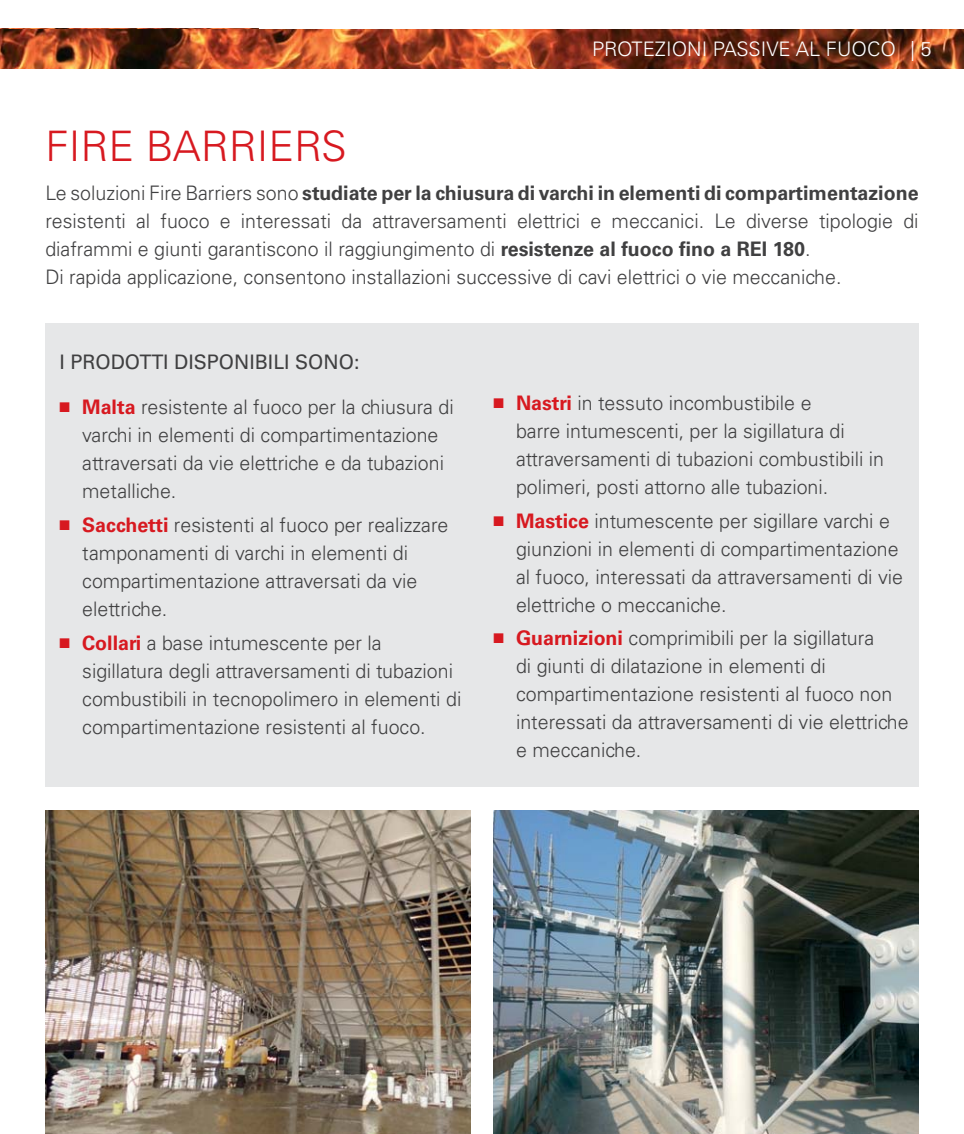
<style>
.page{position:relative;width:964px;height:1134px;background:#fff}
.page>*{position:absolute;margin:0;border:0;box-sizing:border-box;transform-origin:0 0}
.t1{font:300 42px "Univers";color:#d71920}
.t2{font:300 20px/28px "Univers";color:#404041}
.t3{font:300 20px "Univers";color:#fff}
.t4{font:20px "Univers";color:#404041}
.s1{font-weight:700}
.s2{color:#d71920}
.s3{font-weight:700;color:#d71920}
</style>
<div class="page">
<img style="left:0;top:28px;width:259px;height:2px">
<img style="left:0;top:30px;width:964px;height:38px">
<div style="left:45px;top:323px;width:873px;height:463px;background:#e6e7e8"></div>
<img style="left:45px;top:811px;width:426px;height:323px">
<img style="left:493px;top:811px;width:425px;height:323px">
<h1 class="t1" style="left:45px;top:131px;width:303px">FIRE BARRIERS</h1>
<p class="t3" style="left:592px;top:41px;width:341px">PROTEZIONI PASSIVE AL FUOCO | 5</p>
<p class="t2" style="left:45px;top:180px;width:875px">Le soluzioni Fire Barriers sono <span class="s1">studiate per la chiusura di varchi in elementi di compartimentazione </span>resistenti al fuoco e interessati da attraversamenti elettrici e meccanici. Le diverse tipologie di diaframmi e giunti garantiscono il raggiungimento di <span class="s1">resistenze al fuoco fino a REI 180</span>.<br>Di rapida applicazione, consentono installazioni successive di cavi elettrici o vie meccaniche.</p>
<p class="t4" style="left:60px;top:355px;width:301px">I PRODOTTI DISPONIBILI SONO:</p>
<p class="t2" style="left:82px;top:395px;width:373px;text-indent:-23px"><span class="s2">■</span> <span class="s3">Malta</span> resistente al fuoco per la chiusura di varchi in elementi di compartimentazione attraversati da vie elettriche e da tubazioni metalliche.</p>
<p class="t2" style="left:82px;top:513px;width:368px;text-indent:-23px"><span class="s2">■</span> <span class="s3">Sacchetti</span> resistenti al fuoco per realizzare tamponamenti di varchi in elementi di compartimentazione attraversati da vie elettriche.</p>
<p class="t2" style="left:82px;top:630px;width:381px;text-indent:-23px"><span class="s2">■</span> <span class="s3">Collari</span> a base intumescente per la sigillatura degli attraversamenti di tubazioni combustibili in tecnopolimero in elementi di compartimentazione resistenti al fuoco.</p>
<p class="t2" style="left:516px;top:391px;width:370px;text-indent:-23px"><span class="s2">■</span> <span class="s3">Nastri</span> in tessuto incombustibile e<br>barre intumescenti, per la sigillatura di attraversamenti di tubazioni combustibili in polimeri, posti attorno alle tubazioni.</p>
<p class="t2" style="left:516px;top:508px;width:389px;text-indent:-23px"><span class="s2">■</span> <span class="s3">Mastice</span> intumescente per sigillare varchi e giunzioni in elementi di compartimentazione al fuoco, interessati da attraversamenti di vie elettriche o meccaniche.</p>
<p class="t2" style="left:516px;top:626px;width:394px;text-indent:-23px"><span class="s2">■</span> <span class="s3">Guarnizioni</span> comprimibili per la sigillatura<br>di giunti di dilatazione in elementi di compartimentazione resistenti al fuoco non interessati da attraversamenti di vie elettriche e meccaniche.</p>
</div>
